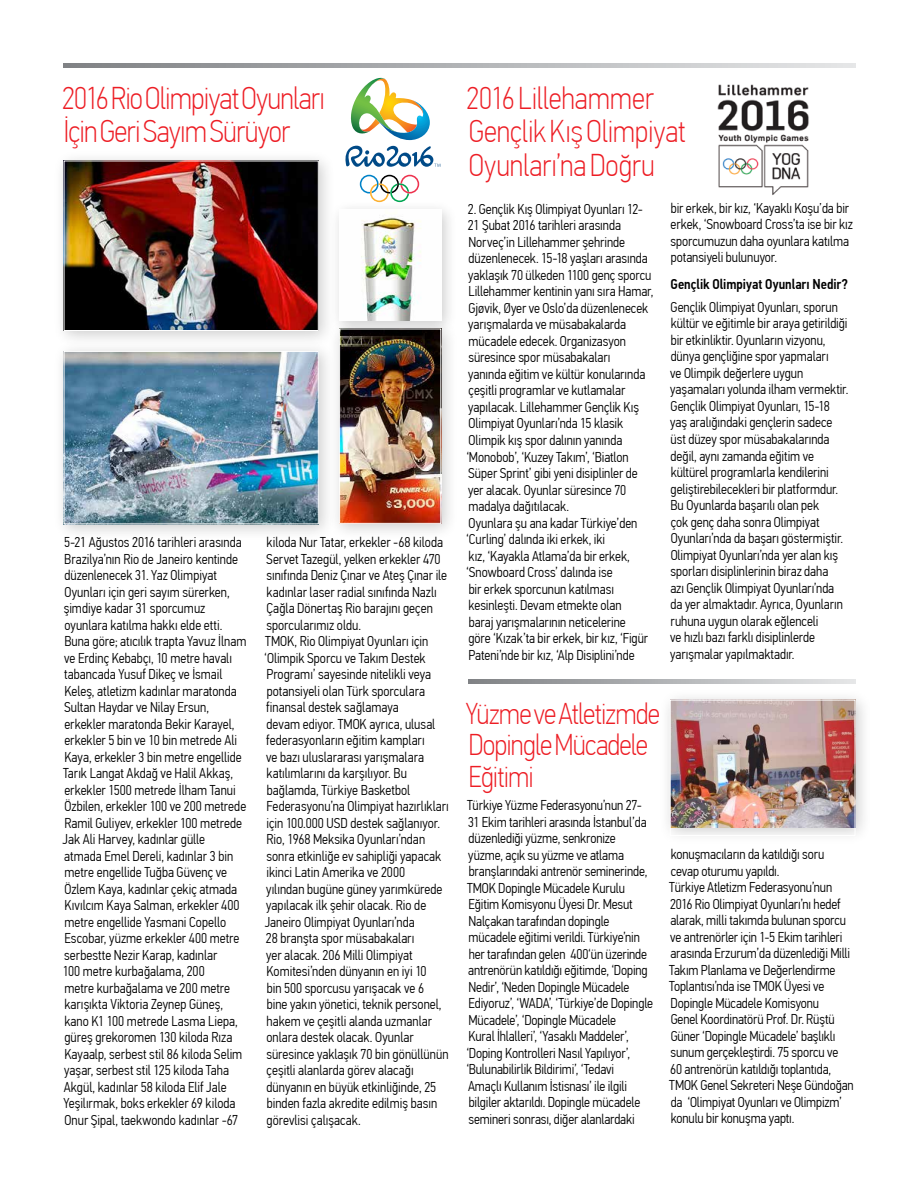
<style>
.page{position:relative;width:919px;height:1187px;background:#fff}
.page>*{position:absolute;margin:0;border:0;box-sizing:border-box;transform-origin:0 0}
.t1{font:100 31.5px/33px "PF Din Text Cond Pro";letter-spacing:-.015em;color:#ed1d24}
.t2{font:100 30px/31.5px "PF Din Text Cond Pro";letter-spacing:-.025em;color:#ed1d24}
.t3{font:300 14.25px/16.5px "PF Din Text Cond Pro";letter-spacing:-.005em;color:#000}
.t4{font:500 14.25px "PF Din Text Cond Pro";letter-spacing:-.005em;color:#000}
</style>
<div class="page">
<svg style="left:64px;top:63px;width:791px;height:4px;background:#b1b3b5"></svg>
<div style="left:658px;top:688px;width:214px;height:163px;background:#000;opacity:.2"></div>
<img style="left:672px;top:702px;width:181px;height:125px">
<div style="left:670px;top:700px;width:185px;height:135px;border:1px solid #fff"></div>
<svg style="left:468px;top:679px;width:387px;height:4px;background:#b1b3b5"></svg>
<div style="left:52px;top:149px;width:283px;height:199px;background:#000;opacity:.2"></div>
<img style="left:66px;top:163px;width:250px;height:166px">
<div style="left:64px;top:161px;width:254px;height:170px;border:1px solid #fff"></div>
<div style="left:52px;top:340px;width:283px;height:201px;background:#000;opacity:.2"></div>
<img style="left:66px;top:353px;width:250px;height:169px">
<div style="left:64px;top:351px;width:254px;height:173px;border:1px solid #fff"></div>
<div style="left:328px;top:317px;width:130px;height:223px;background:#000;opacity:.2"></div>
<img style="left:341px;top:336px;width:98px;height:185px">
<div style="left:339px;top:329px;width:102px;height:194px;border:1px solid #fff"></div>
<img style="left:717px;top:84px;width:92px;height:111px">
<div style="left:329px;top:199px;width:128px;height:137px;background:#000;opacity:.2"></div>
<img style="left:339px;top:210px;width:102px;height:110px">
<svg style="left:360px;top:175px;width:59px;height:27px"></svg>
<svg style="left:345px;top:78px;width:95px;height:89px"></svg>
<h1 class="t1" style="left:62px;top:82px;width:264px">2016 Rio Olimpiyat Oyunları<br>İçin Geri Sayım Sürüyor</h1>
<p class="t3" style="left:63px;top:534px;width:185px">5-21 Ağustos 2016 tarihleri arasında Brazilya’nın Rio de Janeiro kentinde düzenlenecek 31. Yaz Olimpiyat Oyunları için geri sayım sürerken, şimdiye kadar 31 sporcumuz oyunlara katılma hakkı elde etti.<br>Buna göre; atıcılık trapta Yavuz İlnam ve Erdinç Kebabçı, 10 metre havalı tabancada Yusuf Dikeç ve İsmail Keleş, atletizm kadınlar maratonda Sultan Haydar ve Nilay Ersun, erkekler maratonda Bekir Karayel, erkekler 5 bin ve 10 bin metrede Ali Kaya, erkekler 3 bin metre engellide Tarık Langat Akdağ ve Halil Akkaş, erkekler 1500 metrede İlham Tanui Özbilen, erkekler 100 ve 200 metrede Ramil Guliyev, erkekler 100 metrede Jak Ali Harvey, kadınlar gülle<br>atmada Emel Dereli, kadınlar 3 bin metre engellide Tuğba Güvenç ve Özlem Kaya, kadınlar çekiç atmada Kıvılcım Kaya Salman, erkekler 400 metre engellide Yasmani Copello Escobar, yüzme erkekler 400 metre serbestte Nezir Karap, kadınlar<br>100 metre kurbağalama, 200<br>metre kurbağalama ve 200 metre karışıkta Viktoria Zeynep Güneş, kano K1 100 metrede Lasma Liepa, güreş grekoromen 130 kiloda Rıza Kayaalp, serbest stil 86 kiloda Selim yaşar, serbest stil 125 kiloda Taha Akgül, kadınlar 58 kiloda Elif Jale Yeşilırmak, boks erkekler 69 kiloda Onur Şipal, taekwondo kadınlar -67</p>
<p class="t3" style="left:264px;top:534px;width:186px">kiloda Nur Tatar, erkekler -68 kiloda Servet Tazegül, yelken erkekler 470 sınıfında Deniz Çınar ve Ateş Çınar ile kadınlar laser radial sınıfında Nazlı Çağla Dönertaş Rio barajını geçen sporcularımız oldu.<br>TMOK, Rio Olimpiyat Oyunları için ‘Olimpik Sporcu ve Takım Destek Programı’ sayesinde nitelikli veya potansiyeli olan Türk sporculara finansal destek sağlamaya<br>devam ediyor. TMOK ayrıca, ulusal federasyonların eğitim kampları<br>ve bazı uluslararası yarışmalara katılımlarını da karşılıyor. Bu bağlamda, Türkiye Basketbol Federasyonu’na Olimpiyat hazırlıkları için 100.000 USD destek sağlanıyor.<br>Rio, 1968 Meksika Oyunları’ndan sonra etkinliğe ev sahipliği yapacak ikinci Latin Amerika ve 2000<br>yılından bugüne güney yarımkürede yapılacak ilk şehir olacak. Rio de Janeiro Olimpiyat Oyunları’nda<br>28 branşta spor müsabakaları<br>yer alacak. 206 Milli Olimpiyat Komitesi’nden dünyanın en iyi 10<br>bin 500 sporcusu yarışacak ve 6<br>bine yakın yönetici, teknik personel, hakem ve çeşitli alanda uzmanlar onlara destek olacak. Oyunlar süresince yaklaşık 70 bin gönüllünün çeşitli alanlarda görev alacağı dünyanın en büyük etkinliğinde, 25 binden fazla akredite edilmiş basın görevlisi çalışacak.</p>
<h1 class="t1" style="left:466px;top:82px;width:221px">2016 Lillehammer<br>Gençlik Kış Olimpiyat<br>Oyunları’na Doğru</h1>
<p class="t3" style="left:466px;top:201px;width:188px">2. Gençlik Kış Olimpiyat Oyunları 12- 21 Şubat 2016 tarihleri arasında Norveç’in Lillehammer şehrinde düzenlenecek. 15-18 yaşları arasında yaklaşık 70 ülkeden 1100 genç sporcu Lillehammer kentinin yanı sıra Hamar, Gjøvik, Øyer ve Oslo’da düzenlenecek yarışmalarda ve müsabakalarda mücadele edecek. Organizasyon süresince spor müsabakaları<br>yanında eğitim ve kültür konularında çeşitli programlar ve kutlamalar yapılacak. Lillehammer Gençlik Kış Olimpiyat Oyunları’nda 15 klasik Olimpik kış spor dalının yanında ‘Monobob’, ‘Kuzey Takım’, ‘Biatlon Süper Sprint’ gibi yeni disiplinler de yer alacak. Oyunlar süresince 70 madalya dağıtılacak.<br>Oyunlara şu ana kadar Türkiye’den ‘Curling’ dalında iki erkek, iki<br>kız, ‘Kayakla Atlama’da bir erkek, ‘Snowboard Cross’ dalında ise<br>bir erkek sporcunun katılması kesinleşti. Devam etmekte olan<br>baraj yarışmalarının neticelerine<br>göre ‘Kızak’ta bir erkek, bir kız, ‘Figür Pateni’nde bir kız, ‘Alp Disiplini’nde</p>
<p class="t3" style="left:670px;top:200px;width:184px">bir erkek, bir kız, ‘Kayaklı Koşu’da bir erkek, ‘Snowboard Cross’ta ise bir kız sporcumuzun daha oyunlara katılma potansiyeli bulunuyor.</p>
<p class="t4" style="left:670px;top:276px;width:179px">Gençlik Olimpiyat Oyunları Nedir?</p>
<p class="t3" style="left:670px;top:299px;width:179px">Gençlik Olimpiyat Oyunları, sporun kültür ve eğitimle bir araya getirildiği bir etkinliktir. Oyunların vizyonu, dünya gençliğine spor yapmaları<br>ve Olimpik değerlere uygun yaşamaları yolunda ilham vermektir.<br>Gençlik Olimpiyat Oyunları, 15-18 yaş aralığındaki gençlerin sadece üst düzey spor müsabakalarında değil, aynı zamanda eğitim ve kültürel programlarla kendilerini geliştirebilecekleri bir platformdur.<br>Bu Oyunlarda başarılı olan pek<br>çok genç daha sonra Olimpiyat Oyunları’nda da başarı göstermiştir.<br>Olimpiyat Oyunları’nda yer alan kış sporları disiplinlerinin biraz daha<br>azı Gençlik Olimpiyat Oyunları’nda da yer almaktadır. Ayrıca, Oyunların ruhuna uygun olarak eğlenceli<br>ve hızlı bazı farklı disiplinlerde yarışmalar yapılmaktadır.</p>
<h2 class="t2" style="left:465px;top:697px;width:196px">Yüzme ve Atletizmde<br>Dopingle Mücadele<br>Eğitimi</h2>
<p class="t3" style="left:466px;top:796px;width:188px">Türkiye Yüzme Federasyonu’nun 27- 31 Ekim tarihleri arasında İstanbul’da düzenlediği yüzme, senkronize<br>yüzme, açık su yüzme ve atlama branşlarındaki antrenör seminerinde, TMOK Dopingle Mücadele Kurulu Eğitim Komisyonu Üyesi Dr. Mesut Nalçakan tarafından dopingle mücadele eğitimi verildi. Türkiye’nin her tarafından gelen 400‘ün üzerinde antrenörün katıldığı eğitimde, ‘Doping Nedir’, ‘Neden Dopingle Mücadele Ediyoruz’, ‘WADA’, ‘Türkiye’de Dopingle Mücadele’, ‘Dopingle Mücadele<br>Kural İhlalleri’, ‘Yasaklı Maddeler’, ‘Doping Kontrolleri Nasıl Yapılıyor’, ‘Bulunabilirlik Bildirimi’, ‘Tedavi<br>Amaçlı Kullanım İstisnası’ ile ilgili bilgiler aktarıldı. Dopingle mücadele semineri sonrası, diğer alanlardaki</p>
<p class="t3" style="left:669px;top:845px;width:186px">konuşmacıların da katıldığı soru cevap oturumu yapıldı.<br>Türkiye Atletizm Federasyonu’nun 2016 Rio Olimpiyat Oyunları’nı hedef alarak, milli takımda bulunan sporcu ve antrenörler için 1-5 Ekim tarihleri arasında Erzurum’da düzenlediği Milli Takım Planlama ve Değerlendirme Toplantısı’nda ise TMOK Üyesi ve Dopingle Mücadele Komisyonu<br>Genel Koordinatörü Prof. Dr. Rüştü Güner ‘Dopingle Mücadele’ başlıklı sunum gerçekleştirdi. 75 sporcu ve<br>60 antrenörün katıldığı toplantıda, TMOK Genel Sekreteri Neşe Gündoğan da ‘Olimpiyat Oyunları ve Olimpizm’ konulu bir konuşma yaptı.</p>
</div>
